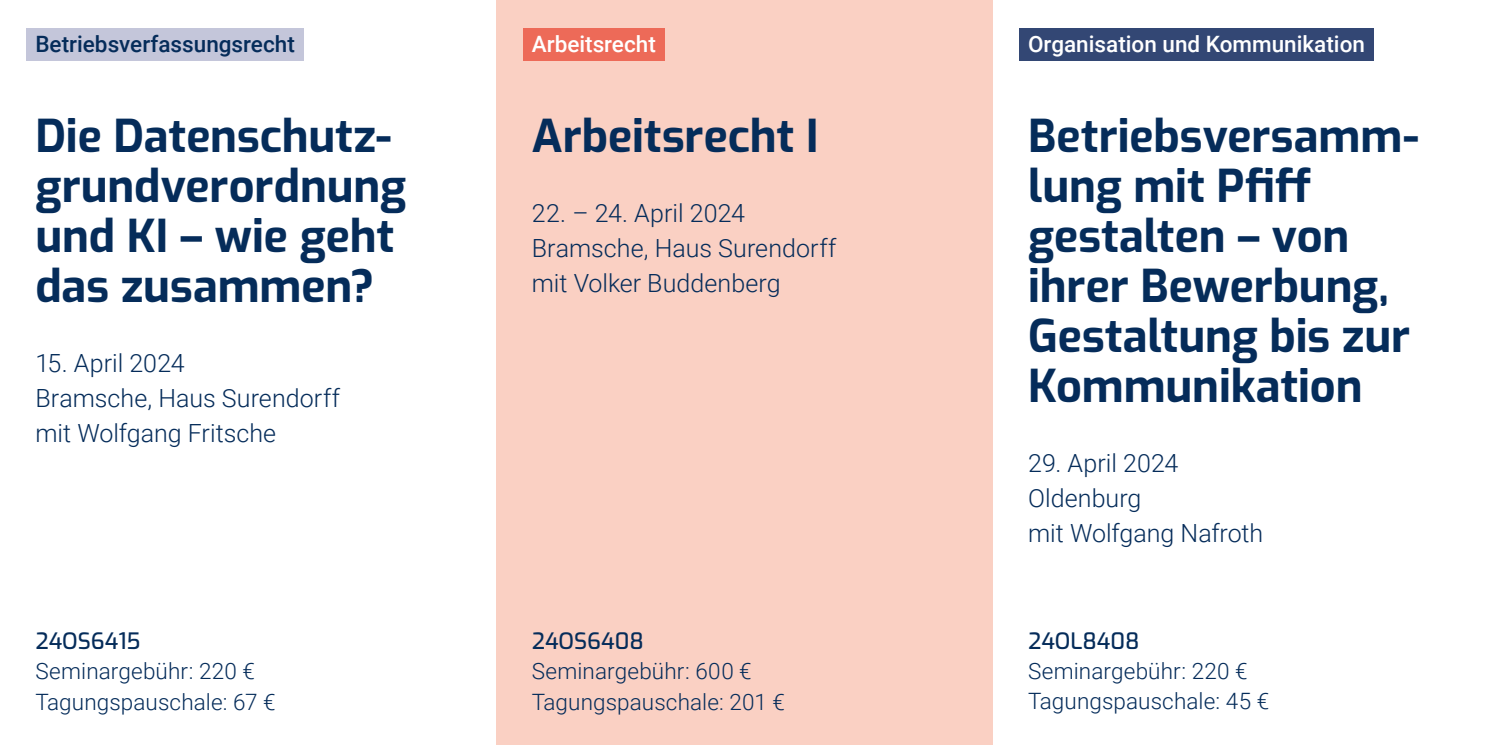
<style>
.page{position:relative;width:1489px;height:745px;background:#fff}
.page>*{position:absolute;margin:0;border:0;box-sizing:border-box;transform-origin:0 0}
.t1{font:100 45px/50px "Exo";color:#052c5a}
.t2{font:300 25px/35px "Roboto";color:#052c5a}
.t3{font:300 22.5px/30px "Roboto";letter-spacing:.005em;color:#052c5a}
.t4{font:500 22.5px "Roboto";color:#fff}
.t5{font:100 22.5px "Exo";color:#052c5a}
.t6{font:500 22.5px "Roboto";color:#052c5a}
</style>
<div class="page">
<div style="left:496px;top:0;width:496px;height:744px;background:#fad0c3"></div>
<div style="left:523px;top:28px;width:141px;height:33px;background:#ed6a58"></div>
<div style="left:1019px;top:28px;width:354px;height:33px;background:#334774"></div>
<div style="left:27px;top:28px;width:277px;height:33px;background:#c4c6da"></div>
<p class="t6" style="left:35px;top:29px;width:261px">Betriebsverfassungsrecht</p>
<p class="t1" style="left:35px;top:108px;width:372px">Die Datenschutz&shy;grundverordnung und KI – wie geht das zusammen?</p>
<p class="t2" style="left:35px;top:344px;width:306px">15. April 2024<br>Bramsche, Haus Surendorff mit Wolfgang Fritsche</p>
<p class="t5" style="left:35px;top:624px;width:107px">24OS6415</p>
<p class="t3" style="left:35px;top:655px;width:242px">Seminargebühr: 220 €<br>Tagungspauschale: 67 €</p>
<p class="t4" style="left:531px;top:29px;width:125px">Arbeitsrecht</p>
<p class="t4" style="left:1028px;top:29px;width:338px">Organisation und Kommunikation</p>
<p class="t1" style="left:531px;top:108px;width:288px">Arbeitsrecht I</p>
<p class="t2" style="left:531px;top:194px;width:306px">22. – 24. April 2024<br>Bramsche, Haus Surendorff mit Volker Buddenberg</p>
<p class="t5" style="left:531px;top:624px;width:113px">24OS6408</p>
<p class="t3" style="left:531px;top:655px;width:254px">Seminargebühr: 600 €<br>Tagungspauschale: 201 €</p>
<p class="t1" style="left:1028px;top:108px;width:392px">Betriebsversamm&shy;lung mit Pfiff gestalten – von ihrer Bewerbung,<br>Gestaltung bis zur<br>Kommunikation</p>
<p class="t2" style="left:1028px;top:444px;width:237px">29. April 2024<br>Oldenburg<br>mit Wolfgang Nafroth</p>
<p class="t5" style="left:1028px;top:624px;width:113px">24OL8408</p>
<p class="t3" style="left:1028px;top:655px;width:242px">Seminargebühr: 220 €<br>Tagungspauschale: 45 €</p>
</div>
